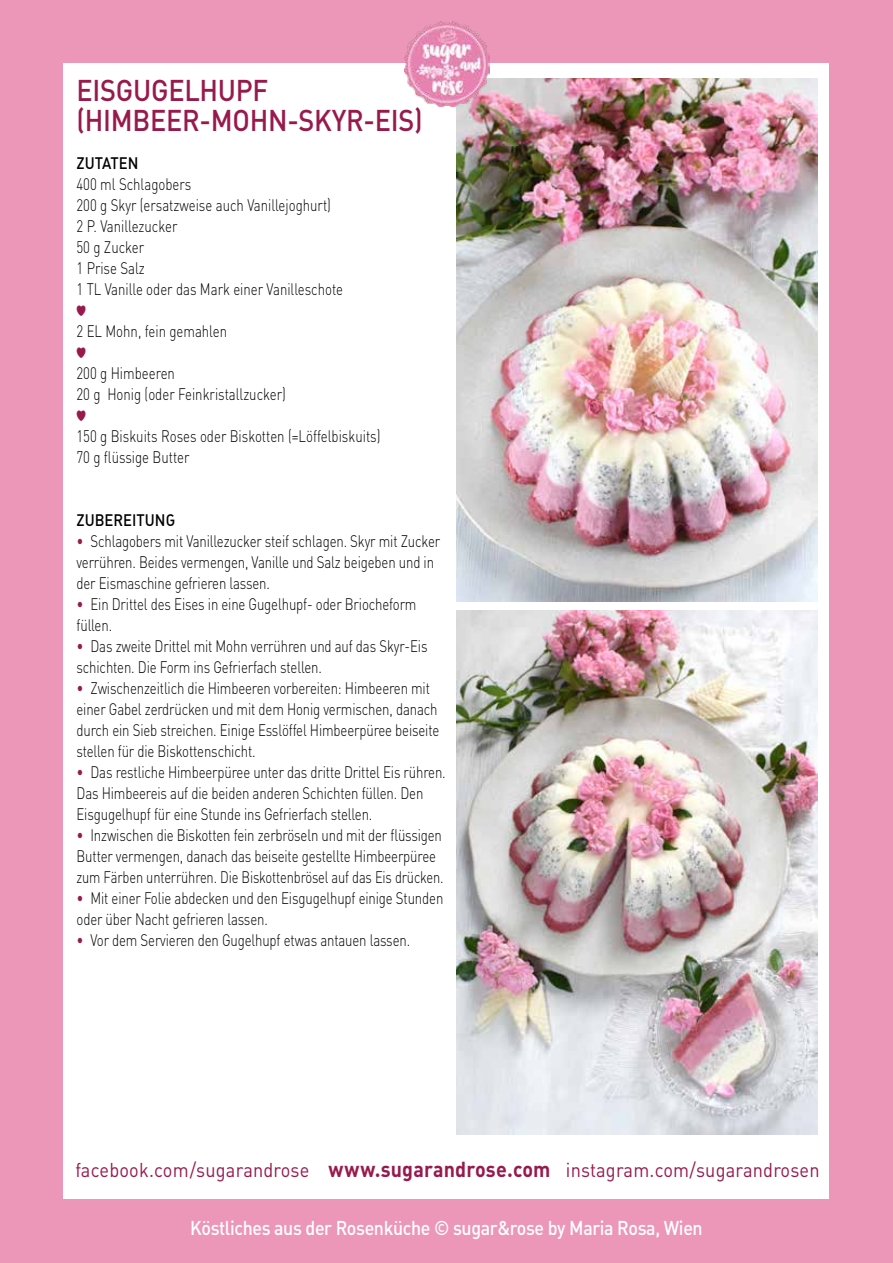
<style>
.page{position:relative;width:893px;height:1263px;background:#ec97b8}
.page>*{position:absolute;margin:0;border:0;box-sizing:border-box;transform-origin:0 0}
.t1{font:500 29.7px/30px "DIN";letter-spacing:-.01em;color:#981a4d;scale:.91 1}
.t2{font:19.8px "DIN Regular Alternate";letter-spacing:.01em;color:#981a4d;scale:.92 1}
.t3{font:19.8px "DIN Medium Alternate";letter-spacing:-.02em;color:#fff;scale:.9 1}
.t4{font:300 16.5px/21px "DIN";letter-spacing:-.01em;color:#000;scale:.8 1}
.t5{font:16.5px "DIN Medium Alternate";color:#000;scale:.9 1}
.t6{font:15px "MF Dings 3";color:#981a4d;scale:.8 1}
.s1{color:#981a4d}
.s2{font-family:"DIN Bold Alternate";font-size:21.45px}
</style>
<div class="page">
<div style="left:64px;top:64px;width:765px;height:1135px;background:#fff"></div>
<img style="left:456px;top:79px;width:361px;height:523px">
<img style="left:404px;top:21px;width:86px;height:85px">
<img style="left:456px;top:611px;width:361px;height:523px">
<h1 class="t1" style="left:77px;top:74px;width:382px">EISGUGELHUPF (HIMBEER-MOHN-SKYR-EIS)</h1>
<p class="t5" style="left:77px;top:152px;width:70px">ZUTATEN</p>
<p class="t4" style="left:77px;top:173px;width:335px">400 ml Schlagobers<br>200 g Skyr (ersatzweise auch Vanillejoghurt)<br>2 P. Vanillezucker<br>50 g Zucker<br>1 Prise Salz<br>1 TL Vanille oder das Mark einer Vanilleschote</p>
<p class="t6" style="left:77px;top:302px;width:13px">g</p>
<p class="t4" style="left:77px;top:320px;width:190px">2 EL Mohn, fein gemahlen</p>
<p class="t6" style="left:77px;top:344px;width:13px">g</p>
<p class="t4" style="left:77px;top:362px;width:263px">200 g Himbeeren<br>20 g Honig (oder Feinkristallzucker)</p>
<p class="t6" style="left:77px;top:407px;width:13px">g</p>
<p class="t4" style="left:77px;top:425px;width:382px">150 g Biskuits Roses oder Biskotten (=Löffelbiskuits)<br>70 g flüssige Butter</p>
<p class="t5" style="left:77px;top:509px;width:111px">ZUBEREITUNG</p>
<p class="t4" style="left:77px;top:530px;width:456px"><span class="s1">•</span> Schlagobers mit Vanillezucker steif schlagen. Skyr mit Zucker verrühren. Beides vermengen, Vanille und Salz beigeben und in der Eismaschine gefrieren lassen.</p>
<p class="t4" style="left:77px;top:593px;width:426px"><span class="s1">•</span> Ein Drittel des Eises in eine Gugelhupf- oder Briocheform füllen.</p>
<p class="t4" style="left:77px;top:635px;width:440px"><span class="s1">•</span> Das zweite Drittel mit Mohn verrühren und auf das Skyr-Eis schichten. Die Form ins Gefrierfach stellen.</p>
<p class="t4" style="left:77px;top:677px;width:455px"><span class="s1">•</span> Zwischenzeitlich die Himbeeren vorbereiten: Himbeeren mit einer Gabel zerdrücken und mit dem Honig vermischen, danach durch ein Sieb streichen. Einige Esslöffel Himbeerpüree beiseite stellen für die Biskottenschicht.</p>
<p class="t4" style="left:77px;top:761px;width:463px"><span class="s1">•</span> Das restliche Himbeerpüree unter das dritte Drittel Eis rühren.<br>Das Himbeereis auf die beiden anderen Schichten füllen. Den<br>Eisgugelhupf für eine Stunde ins Gefrierfach stellen.</p>
<p class="t4" style="left:77px;top:824px;width:460px"><span class="s1">•</span> Inzwischen die Biskotten fein zerbröseln und mit der flüssigen<br>Butter vermengen, danach das beiseite gestellte Himbeerpüree zum Färben unterrühren. Die Biskottenbrösel auf das Eis drücken.</p>
<p class="t4" style="left:77px;top:887px;width:460px"><span class="s1">•</span> Mit einer Folie abdecken und den Eisgugelhupf einige Stunden oder über Nacht gefrieren lassen.</p>
<p class="t4" style="left:77px;top:929px;width:419px"><span class="s1">•</span> Vor dem Servieren den Gugelhupf etwas antauen lassen.</p>
<p class="t2" style="left:75px;top:1157px;width:810px">facebook.com/sugarandrose <span class="s2">www.sugarandrose.com</span> instagram.com/sugarandrosen</p>
<p class="t3" style="left:190px;top:1215px;width:571px">Köstliches aus der Rosenküche © sugar&amp;rose by Maria Rosa, Wien</p>
</div>
